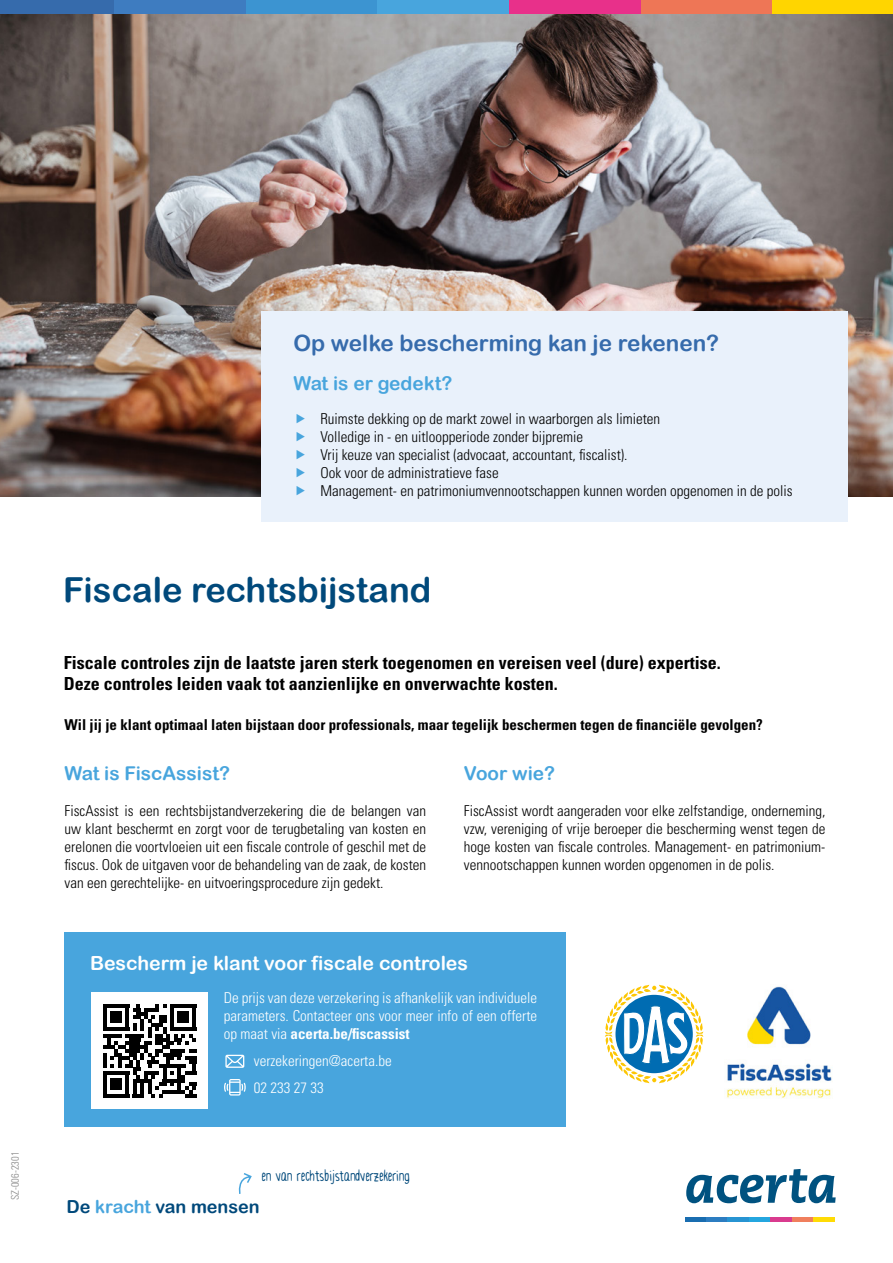
<style>
.page{position:relative;width:893px;height:1263px;background:#fff}
.page>*{position:absolute;margin:0;border:0;box-sizing:border-box;transform-origin:0 0}
.t1{font:34.5px "Arial Rounded MT Bold";color:#00497b}
.t2{font:22.5px "Arial Rounded MT Bold";color:#366bac}
.t3{font:21px "Lunes";color:#00497b}
.titeltje{font:19.5px "Arial Rounded MT Bold";color:#fff}
.titeltje-2{font:19.05px "Arial Rounded MT Bold";color:#48a5dd}
.t4{font:700 condensed 18px "Univers LT Std";color:#000}
.t5{font:18px "Arial Rounded MT Bold";color:#00497b}
.t6{font:300 condensed 15px/18px "Univers LT Std";color:#000;text-align:justify}
.t7{font:300 condensed 15px/18px "Univers LT Std";color:#fff;text-align:justify}
.t8{font:700 condensed 15px "Univers LT Std";color:#000}
.t9{font:300 condensed 10.5px "Univers LT Std";color:#878787}
.s1{font-weight:700}
.s2{color:#48a5dd}
</style>
<div class="page">
<img style="left:0;top:14px;width:893px;height:483px">
<div style="left:261px;top:311px;width:587px;height:211px;background:#e9f1fb"></div>
<div style="left:65px;top:932px;width:501px;height:195px;background:#48a5dd"></div>
<div style="left:0;top:0;width:114px;height:14px;background:#366bac"></div>
<div style="left:114px;top:0;width:132px;height:14px;background:#3e7cc0"></div>
<div style="left:246px;top:0;width:131px;height:14px;background:#3c94d1"></div>
<div style="left:377px;top:0;width:132px;height:14px;background:#48a5dd"></div>
<div style="left:509px;top:0;width:132px;height:14px;background:#e8308a"></div>
<div style="left:641px;top:0;width:132px;height:14px;background:#ee7656"></div>
<div style="left:773px;top:0;width:120px;height:14px;background:#ffd500"></div>
<hr style="left:685px;top:1217px;width:21px;height:4px;background:#196db0">
<hr style="left:706px;top:1217px;width:22px;height:4px;background:#2c7dc1">
<hr style="left:728px;top:1217px;width:21px;height:4px;background:#2794d2">
<hr style="left:749px;top:1217px;width:22px;height:4px;background:#24a6df">
<hr style="left:771px;top:1217px;width:21px;height:4px;background:#d93b8e">
<hr style="left:792px;top:1217px;width:22px;height:4px;background:#f07f5d">
<hr style="left:813px;top:1217px;width:22px;height:4px;background:#ffdb05">
<svg style="left:686px;top:1169px;width:150px;height:34px"></svg>
<svg style="left:225px;top:1055px;width:19px;height:13px"></svg>
<svg style="left:224px;top:1079px;width:22px;height:16px"></svg>
<img style="left:727px;top:986px;width:106px;height:112px">
<svg style="left:238px;top:1173px;width:14px;height:21px"></svg>
<svg style="left:605px;top:985px;width:98px;height:98px"></svg>
<div style="left:91px;top:993px;width:117px;height:116px;background:#fff"></div>
<svg style="left:103px;top:1004px;width:93px;height:93px"></svg>
<hr style="left:103px;top:1094px;width:26px;height:3px;background:#000">
<div style="left:111px;top:1079px;width:11px;height:11px;background:#000"></div>
<p class="t9" style="left:9px;top:1200px;width:50px;rotate:-90deg">SZ-006-2301</p>
<p class="t2" style="left:293px;top:330px;width:427px">Op welke bescherming kan je rekenen?</p>
<p class="titeltje-2" style="left:293px;top:372px;width:160px">Wat is er gedekt?</p>
<p class="t6" style="left:320px;top:410px;width:341px">Ruimste dekking op de markt zowel in waarborgen als limieten</p>
<p class="t6" style="left:320px;top:428px;width:264px">Volledige in - en uitloopperiode zonder bijpremie</p>
<p class="t6" style="left:320px;top:446px;width:309px">Vrij keuze van specialist (advocaat, accountant, fiscalist).</p>
<p class="t6" style="left:320px;top:464px;width:180px">Ook voor de administratieve fase</p>
<p class="t6" style="left:320px;top:482px;width:474px">Management- en patrimoniumvennootschappen kunnen worden opgenomen in de polis</p>
<p class="t1" style="left:63px;top:570px;width:370px">Fiscale rechtsbijstand</p>
<p class="t4" style="left:64px;top:651px;width:658px">Fiscale controles zijn de laatste jaren sterk toegenomen en vereisen veel (dure) expertise.</p>
<p class="t4" style="left:64px;top:672px;width:495px">Deze controles leiden vaak tot aanzienlijke en onverwachte kosten.</p>
<p class="t8" style="left:65px;top:715px;width:700px">Wil jij je klant optimaal laten bijstaan door professionals, maar tegelijk beschermen tegen de financiële gevolgen?</p>
<p class="titeltje-2" style="left:65px;top:762px;width:167px">Wat is FiscAssist?</p>
<p class="t6" style="left:65px;top:801px;width:363px">FiscAssist is een rechtsbijstandverzekering die de belangen van uw klant beschermt en zorgt voor de terugbetaling van kosten en erelonen die voortvloeien uit een fiscale controle of geschil met de fiscus. Ook de uitgaven voor de behandeling van de zaak, de kosten van een gerechtelijke- en uitvoeringsprocedure zijn gedekt.</p>
<p class="titeltje-2" style="left:464px;top:762px;width:93px">Voor wie?</p>
<p class="t6" style="left:464px;top:801px;width:363px">FiscAssist wordt aangeraden voor elke zelfstandige, onderneming, vzw, vereniging of vrije beroeper die bescherming wenst tegen de hoge kosten van fiscale controles. Management- en patrimonium&shy;vennootschappen kunnen worden opgenomen in de polis.</p>
<p class="titeltje" style="left:90px;top:952px;width:380px">Bescherm je klant voor fiscale controles</p>
<p class="t7" style="left:224px;top:988px;width:315px">De prijs van deze verzekering is afhankelijk van individuele parameters. Contacteer ons voor meer info of een offerte op maat via <span class="s1">acerta.be/fiscassist</span></p>
<p class="t7" style="left:254px;top:1051px;width:139px">verzekeringen@acerta.be</p>
<p class="t7" style="left:254px;top:1078px;width:71px">02 233 27 33</p>
<p class="t3" style="left:261px;top:1166px;width:150px">en van rechtsbijstandverzekering</p>
<p class="t5" style="left:66px;top:1196px;width:195px">De <span class="s2">kracht</span> van mensen</p>
</div>
